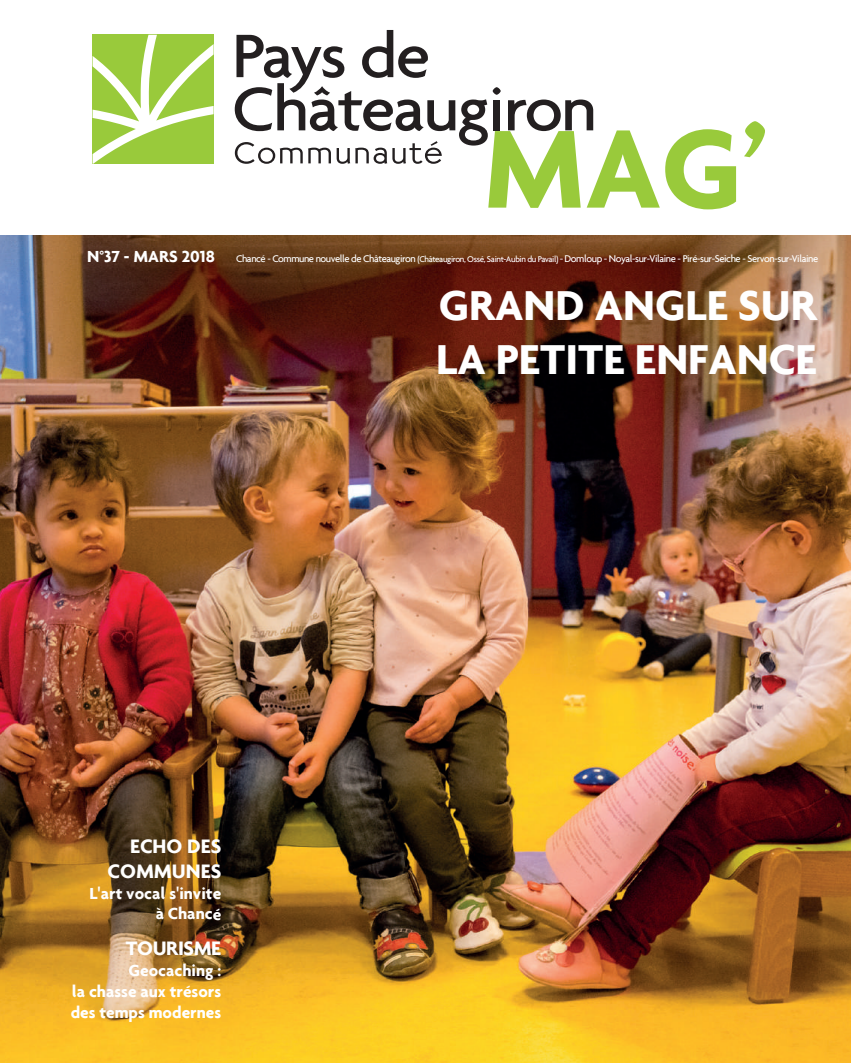
<style>
.page{position:relative;width:851px;height:1063px;background:#fff}
.page>*{position:absolute;margin:0;border:0;box-sizing:border-box;transform-origin:0 0}
.t1{font:700 120px "Agenda";color:#99ca3b}
.t2{font:700 45px/54px "Agenda";color:#fff}
.t3{font:700 21px/25.2px "Agenda";color:#fff;text-align:right}
.t4{font:700 21px "Agenda";letter-spacing:-.02em;color:#fff}
.t5{font:700 17.25px/20.7px "Agenda";color:#fff;text-align:right}
.t6{font:500 10.5px "Agenda";letter-spacing:-.04em;color:#fff}
.s1{font-weight:700;font-size:17.25px}
.s2{font-size:9px}
</style>
<div class="page">
<svg style="left:92px;top:35px;width:121px;height:129px"></svg>
<div style="left:493px;top:100px;width:7px;height:30px;background:#231f20"></div>
<svg style="left:492px;top:87px;width:8px;height:8px"></svg>
<svg style="left:508px;top:100px;width:85px;height:31px"></svg>
<svg style="left:235px;top:30px;width:252px;height:134px"></svg>
<img style="left:0;top:236px;width:850px;height:827px">
<h1 class="t1" style="left:483px;top:96px;width:287px">MAG’</h1>
<p class="t6" style="left:87px;top:252px;width:732px"><span class="s1">N°37 - MARS 2018</span> Chancé - Commune nouvelle de Châteaugiron <span class="s2">(Châteaugiron, Ossé, Saint-Aubin du Pavail)</span> - Domloup - Noyal-sur-Vilaine - Piré-sur-Seiche - Servon-sur-Vilaine</p>
<h3 class="t3" style="left:108px;top:833px;width:115px">ECHO DES<br>COMMUNES</h3>
<h3 class="t5" style="left:89px;top:882px;width:133px">L'art vocal s'invite à Chancé</h3>
<h3 class="t4" style="left:126px;top:936px;width:97px">TOURISME</h3>
<h3 class="t5" style="left:71px;top:960px;width:152px;text-align:justify;text-indent:58px">Geocaching : la chasse aux trésors des temps modernes</h3>
<h2 class="t2" style="left:436px;top:277px;width:382px">GRAND ANGLE SUR<br>LA PETITE ENFANCE</h2>
</div>
